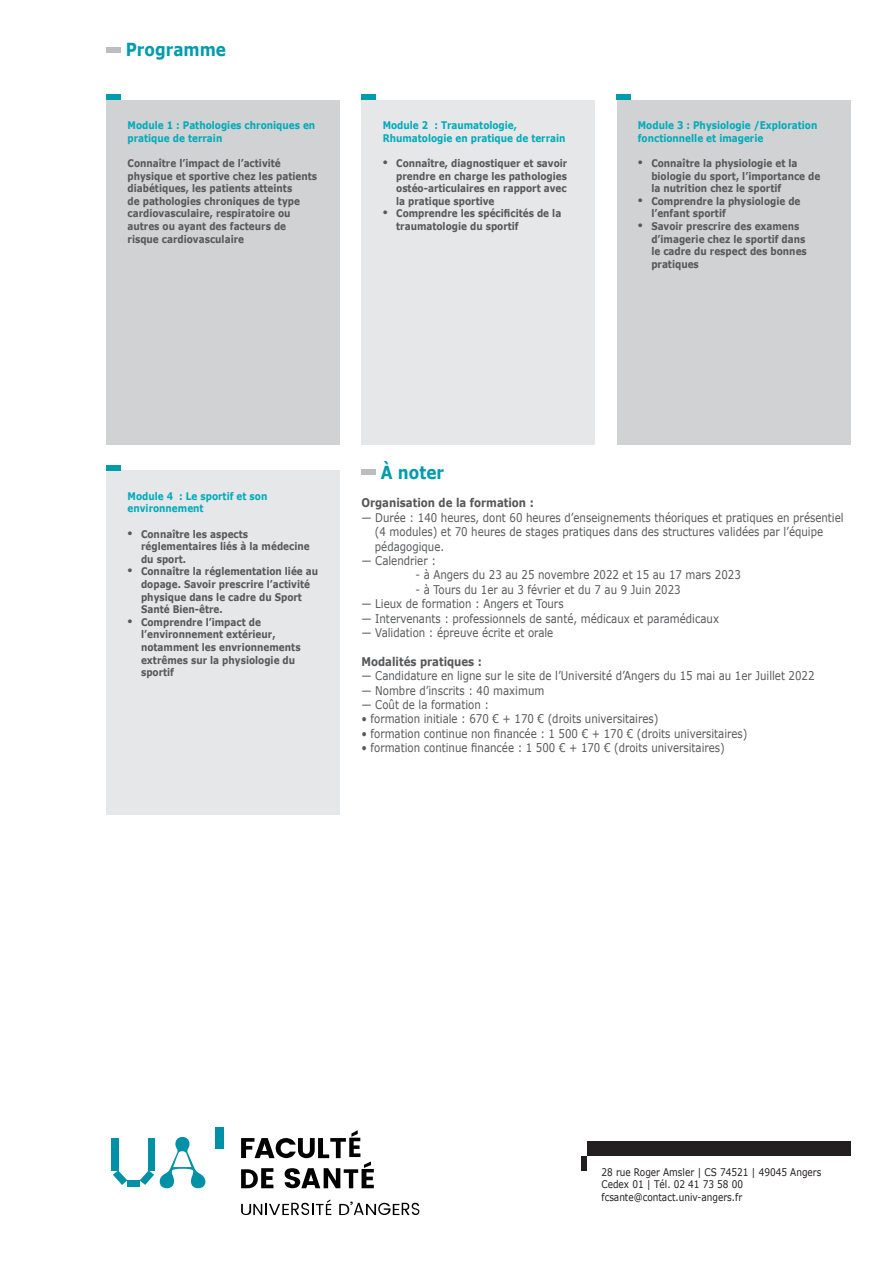
<style>
.page{position:relative;width:893px;height:1263px;background:#fff}
.page>*{position:absolute;margin:0;border:0;box-sizing:border-box;transform-origin:0 0}
.t1{font:700 18px "Verdana";color:#009cac;scale:.85 1}
.t2{font:12px/14.4px "Verdana";color:#57585a;scale:.85 1}
.t3{font:700 12px "Verdana";color:#57585a;scale:.85 1}
.t4{font:700 10.5px/12.6px "Verdana";color:#57585a;scale:.85 1}
.t5{font:700 10.5px/12.6px "Verdana";color:#00abba;scale:.85 1}
.t6{font:10.5px/12.6px "Verdana";color:#231f20;scale:.85 1}
.s1{font-family:"Myriad Pro";font-weight:400;font-size:18px}
</style>
<div class="page">
<div style="left:581px;top:1156px;width:6px;height:14px;background:#231f20"></div>
<div style="left:587px;top:1142px;width:263px;height:14px;background:#231f20"></div>
<div style="left:106px;top:47px;width:14px;height:6px;background:#bcbdc0"></div>
<div style="left:361px;top:469px;width:15px;height:6px;background:#bcbdc0"></div>
<div style="left:106px;top:100px;width:234px;height:345px;background:#d1d2d4"></div>
<div style="left:106px;top:94px;width:14px;height:6px;background:#009cac"></div>
<div style="left:361px;top:100px;width:234px;height:345px;background:#e6e7e9"></div>
<div style="left:361px;top:94px;width:15px;height:6px;background:#009cac"></div>
<div style="left:127px;top:1180px;width:13px;height:7px;background:#0091a7"></div>
<svg style="left:140px;top:1170px;width:14px;height:15px"></svg>
<svg style="left:113px;top:1170px;width:14px;height:15px"></svg>
<div style="left:111px;top:1138px;width:7px;height:32px;background:#0091a7"></div>
<svg style="left:160px;top:1137px;width:45px;height:51px"></svg>
<div style="left:149px;top:1138px;width:6px;height:32px;background:#0091a7"></div>
<div style="left:215px;top:1127px;width:9px;height:21px;background:#0091a7"></div>
<svg style="left:241px;top:1199px;width:90px;height:16px"></svg>
<svg style="left:339px;top:1202px;width:81px;height:13px"></svg>
<svg style="left:241px;top:1130px;width:133px;height:58px"></svg>
<div style="left:617px;top:100px;width:233px;height:345px;background:#d1d2d4"></div>
<div style="left:617px;top:94px;width:14px;height:6px;background:#009cac"></div>
<div style="left:106px;top:470px;width:234px;height:345px;background:#e6e7e9"></div>
<div style="left:106px;top:465px;width:14px;height:5px;background:#009cac"></div>
<h1 class="t1" style="left:126px;top:37px;width:120px">Programme</h1>
<p class="t5" style="left:128px;top:119px;width:222px">Module 1 : Pathologies chroniques en pratique de terrain</p>
<p class="t4" style="left:128px;top:157px;width:225px">Connaître l’impact de l’activité physique et sportive chez les patients diabétiques, les patients atteints<br>de pathologies chroniques de type cardiovasculaire, respiratoire ou autres ou ayant des facteurs de risque cardiovasculaire</p>
<p class="t5" style="left:383px;top:119px;width:217px">Module 2 : Traumatologie,<br>Rhumatologie en pratique de terrain</p>
<p class="t4" style="left:396px;top:157px;width:203px;text-align:justify;text-indent:-14px"><span class="s1">•</span> Connaître, diagnostiquer et savoir prendre en charge les pathologies ostéo-articulaires en rapport avec la pratique sportive</p>
<p class="t4" style="left:396px;top:207px;width:196px;text-indent:-14px"><span class="s1">•</span> Comprendre les spécificités de la traumatologie du sportif</p>
<p class="t5" style="left:638px;top:119px;width:213px">Module 3 : Physiologie /Exploration fonctionnelle et imagerie</p>
<p class="t4" style="left:651px;top:157px;width:200px;text-indent:-14px"><span class="s1">•</span> Connaître la physiologie et la biologie du sport, l’importance de la nutrition chez le sportif</p>
<p class="t4" style="left:651px;top:194px;width:177px;text-indent:-14px"><span class="s1">•</span> Comprendre la physiologie de l’enfant sportif</p>
<p class="t4" style="left:651px;top:220px;width:184px;text-indent:-14px"><span class="s1">•</span> Savoir prescrire des examens d’imagerie chez le sportif dans le cadre du respect des bonnes pratiques</p>
<p class="t5" style="left:128px;top:489px;width:166px">Module 4 : Le sportif et son environnement</p>
<p class="t4" style="left:141px;top:527px;width:200px;text-indent:-14px"><span class="s1">•</span> Connaître les aspects réglementaires liés à la médecine du sport.</p>
<p class="t4" style="left:141px;top:565px;width:210px;text-indent:-14px"><span class="s1">•</span> Connaître la réglementation liée au dopage. Savoir prescrire l’activité physique dans le cadre du Sport<br>Santé Bien-être.</p>
<p class="t4" style="left:141px;top:615px;width:189px;text-indent:-14px"><span class="s1">•</span> Comprendre l’impact de l’environnement extérieur, notamment les envrionnements extrêmes sur la physiologie du sportif</p>
<p class="t1" style="left:381px;top:459px;width:76px">À noter</p>
<p class="t3" style="left:361px;top:494px;width:204px">Organisation de la formation :</p>
<p class="t2" style="left:375px;top:510px;width:553px;text-indent:-14px">— Durée : 140 heures, dont 60 heures d’enseignements théoriques et pratiques en présentiel (4 modules) et 70 heures de stages pratiques dans des structures validées par l’équipe pédagogique.</p>
<p class="t2" style="left:361px;top:553px;width:89px">— Calendrier :</p>
<p class="t2" style="left:415px;top:568px;width:384px">- à Angers du 23 au 25 novembre 2022 et 15 au 17 mars 2023</p>
<p class="t2" style="left:415px;top:582px;width:314px">- à Tours du 1er au 3 février et du 7 au 9 Juin 2023</p>
<p class="t2" style="left:361px;top:596px;width:239px">— Lieux de formation : Angers et Tours</p>
<p class="t2" style="left:361px;top:611px;width:422px">— Intervenants : professionnels de santé, médicaux et paramédicaux</p>
<p class="t2" style="left:361px;top:625px;width:227px">— Validation : épreuve écrite et orale</p>
<p class="t3" style="left:361px;top:653px;width:143px">Modalités pratiques :</p>
<p class="t2" style="left:361px;top:668px;width:535px">— Candidature en ligne sur le site de l’Université d’Angers du 15 mai au 1er Juillet 2022</p>
<p class="t2" style="left:361px;top:683px;width:217px">— Nombre d’inscrits : 40 maximum</p>
<p class="t2" style="left:361px;top:697px;width:152px">— Coût de la formation :</p>
<p class="t2" style="left:361px;top:712px;width:351px">• formation initiale : 670 € + 170 € (droits universitaires)</p>
<p class="t2" style="left:361px;top:726px;width:456px">• formation continue non financée : 1 500 € + 170 € (droits universitaires)</p>
<p class="t2" style="left:361px;top:740px;width:429px">• formation continue financée : 1 500 € + 170 € (droits universitaires)</p>
<p class="t6" style="left:601px;top:1165px;width:260px">28 rue Roger Amsler | CS 74521 | 49045 Angers<br>Cedex 01 | Tél. 02 41 73 58 00</p>
<p class="t6" style="left:601px;top:1191px;width:167px">fcsante@contact.univ-angers.fr</p>
</div>
